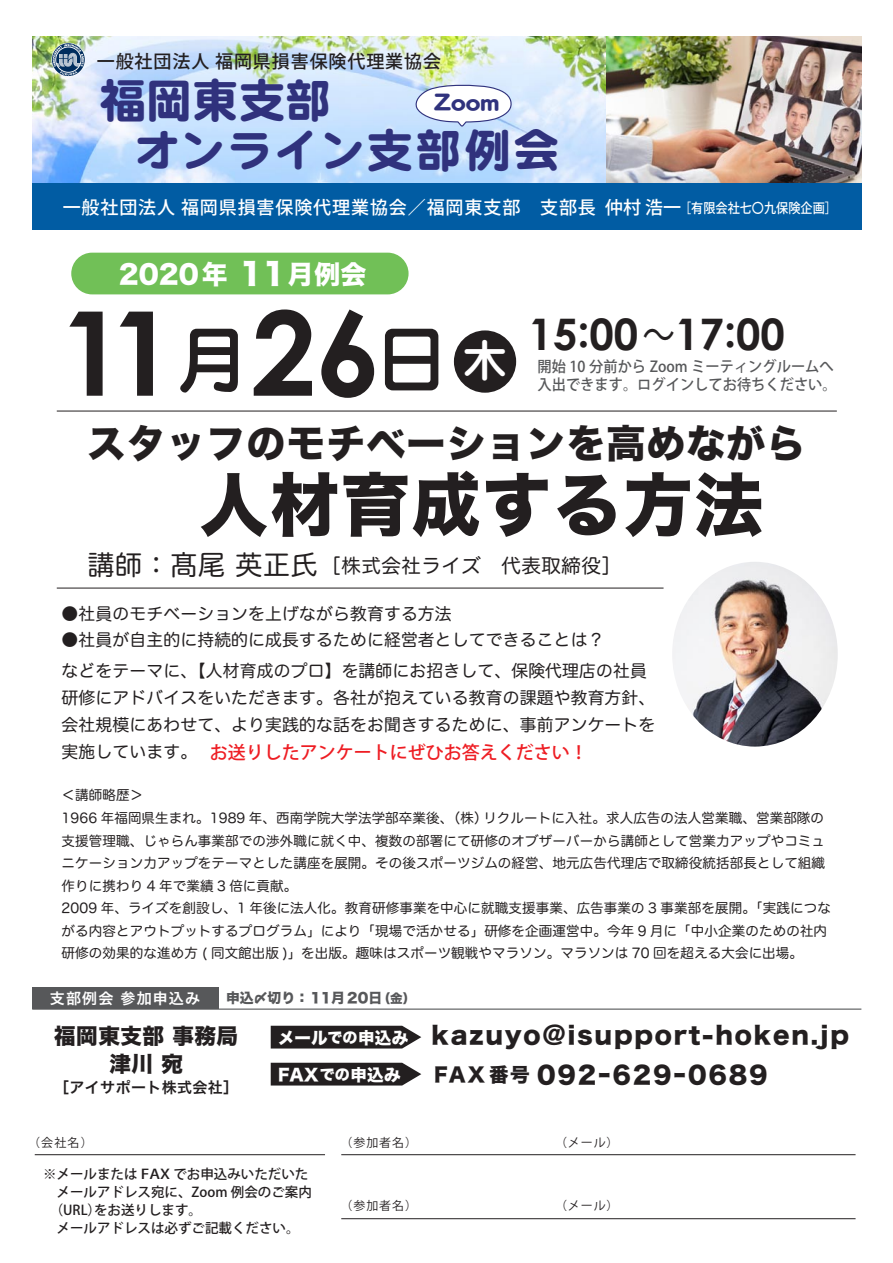
<style>
.page{position:relative;width:893px;height:1263px;background:#fff}
.page>*{position:absolute;margin:0;border:0;box-sizing:border-box;transform-origin:0 0}
.t1{font:700 117.15px "Century Gothic";color:#231f20}
.t2{font:69px "Hira Kaku Std W8";letter-spacing:.025em;color:#231f20}
.t3{font:46.5px "DF Maru Gothic Std W9";color:#30327d}
.t4{font:700 43.5px "Century Gothic";color:#231f20}
.t5{font:39px "Hira Kaku Std W8";letter-spacing:.025em;color:#231f20}
.t6{font:25.95px "Hira Kaku Std W8";color:#fff}
.t7{font:25.5px "DF Maru Gothic Std W9";color:#30327d}
.t8{font:24px "Hira Kaku Std W8";letter-spacing:.075em;color:#231f20}
.t9{font:21.6px "Hira Kaku Std W8";letter-spacing:.025em;color:#231f20}
.t10{font:19.5px "Hira Maru Pro W4";letter-spacing:.025em;color:#231f20}
.t11{font:500 18px "Koz Go Pro";letter-spacing:.05em;color:#fff}
.t12{font:500 18px "Koz Go Pro";color:#ee1d23}
.t13{font:500 18px "Koz Go Pro";letter-spacing:.05em;color:#231f20}
.t14{font:16.8px/27px "Hira Maru Pro W4";letter-spacing:.01em;color:#231f20}
.t15{font:16.5px "Hira Kaku Std W8";letter-spacing:.015em;color:#fff}
.t16{font:500 15px/18px "Koz Go Pro";color:#57585a;scale:.95 1}
.t17{font:15px "Hira Kaku Pro W6";letter-spacing:.025em;color:#231f20}
.t18{font:15px "Hira Kaku Pro W6";letter-spacing:.075em;color:#fff}
.t19{font:13.8px "Hira Kaku Std W8";color:#57585a}
.t20{font:13.5px/22.5px "Hira Maru Pro W4";letter-spacing:.01em;color:#231f20}
.t21{font:500 13.5px/18px "Koz Go Pro";color:#231f20}
.t22{font:12px "Koz Go Pro";letter-spacing:.075em;color:#231f20}
.s1{font-size:13.5px}
.s2{font-size:30.3px}
.s3{font-family:"Yenti EG Extra SJIS";font-weight:400;font-size:70.2px}
.s4{font-family:"Koz Go Pro";font-weight:400}
.s5{font-size:27px}
.s6{font-size:12.6px}
.s7{font-size:15px}
.s8{font-size:19.5px}
</style>
<div class="page">
<hr style="left:35px;top:1154px;width:290px;height:1px;background:#231f20">
<hr style="left:341px;top:1154px;width:515px;height:1px;background:#231f20">
<hr style="left:341px;top:1218px;width:515px;height:1px;background:#231f20">
<div style="left:271px;top:1063px;width:150px;height:22px;background:#231f20"></div>
<div style="left:271px;top:1026px;width:150px;height:22px;background:#231f20"></div>
<div style="left:454px;top:330px;width:62px;height:63px;background:#231f20;border-radius:50%"></div>
<img style="left:32px;top:37px;width:574px;height:146px">
<img style="left:606px;top:37px;width:255px;height:146px">
<div style="left:32px;top:183px;width:829px;height:47px;background:#015ca3"></div>
<svg style="left:51px;top:43px;width:34px;height:34px"></svg>
<svg style="left:52px;top:43px;width:33px;height:33px"></svg>
<svg style="left:414px;top:83px;width:98px;height:45px"></svg>
<hr style="left:32px;top:1008px;width:829px;height:2px;background:#57585a">
<div style="left:32px;top:987px;width:187px;height:22px;background:#57585a"></div>
<div style="left:71px;top:253px;width:338px;height:41px;background:#71c057;border-radius:21px"></div>
<hr style="left:57px;top:411px;width:780px;height:1px;background:#231f20">
<hr style="left:57px;top:588px;width:606px;height:1px;background:#231f20">
<img style="left:672px;top:562px;width:166px;height:185px">
<h3 class="t13" style="left:97px;top:49px;width:346px">一般社団法人 福岡県損害保険代理業協会</h3>
<h3 class="t3" style="left:99px;top:75px;width:234px">福岡東支部</h3>
<h3 class="t7" style="left:434px;top:87px;width:67px">Zoom</h3>
<h3 class="t3" style="left:134px;top:125px;width:427px">オンライン支部例会</h3>
<h3 class="t11" style="left:63px;top:196px;width:776px">一般社団法人 福岡県損害保険代理業協会／福岡東支部　支部長 仲村 浩一 <span class="s1">［有限会社七〇九保険企画］</span></h3>
<h3 class="t6" style="left:119px;top:259px;width:249px">2020年 <span class="s2">１１</span>月例会</h3>
<h1 class="t1" style="left:59px;top:279px;width:449px">11<span class="s3">月</span>26<span class="s3">日</span><sup>木</sup></h1>
<h3 class="t4" style="left:529px;top:307px;width:258px">15:00<span class="s4">～</span>17:00</h3>
<p class="t16" style="left:538px;top:358px;width:316px">開始 10 分前から Zoom ミーティングルームへ入出できます。ログインしてお待ちください。</p>
<h3 class="t5" style="left:87px;top:421px;width:720px">スタッフのモチベーションを高めながら</h3>
<h2 class="t2" style="left:129px;top:466px;width:636px">　人材育成する方法</h2>
<h3 class="t10" style="left:87px;top:549px;width:535px"><span class="s5">講師：髙尾 英正氏</span>［株式会社ライズ　代表取締役］</h3>
<p class="t14" style="left:62px;top:599px;width:392px">●社員のモチベーションを上げながら教育する方法</p>
<p class="t14" style="left:62px;top:623px;width:587px;line-height:31.5px">●社員が自主的に持続的に成長するために経営者としてできることは？<br>などをテーマに、【人材育成のプロ】を講師にお招きして、保険代理店の社員</p>
<p class="t14" style="left:62px;top:683px;width:595px;text-align:justify">研修にアドバイスをいただきます。各社が抱えている教育の課題や教育方針、会社規模にあわせて、より実践的な話をお聞きするために、事前アンケートを実施しています。</p>
<h3 class="t12" style="left:210px;top:741px;width:379px">お送りしたアンケートにぜひお答えください！</h3>
<p class="t20" style="left:62px;top:783px;width:771px">＜講師略歴＞<br>1966 年福岡県生まれ。1989 年、西南学院大学法学部卒業後、（株）リクルートに入社。求人広告の法人営業職、営業部隊の支援管理職、じゃらん事業部での渉外職に就く中、複数の部署にて研修のオブザーバーから講師として営業力アップやコミュニケーション力アップをテーマとした講座を展開。その後スポーツジムの経営、地元広告代理店で取締役統括部長として組織作りに携わり 4 年で業績 3 倍に貢献。<br>2009 年、ライズを創設し、1 年後に法人化。教育研修事業を中心に就職支援事業、広告事業の 3 事業部を展開。「実践につながる内容とアウトプットするプログラム」により「現場で活かせる」研修を企画運営中。今年 9 月に「中小企業のための社内研修の効果的な進め方 ( 同文館出版 )」を出版。趣味はスポーツ観戦やマラソン。マラソンは 70 回を超える大会に出場。</p>
<p class="t18" style="left:50px;top:985px;width:152px">支部例会 参加申込み</p>
<p class="t19" style="left:226px;top:990px;width:191px">申込〆切り：１１月２0日<span class="s6">（金）</span></p>
<h3 class="t9" style="left:54px;top:1023px;width:185px">福岡東支部 事務局</h3>
<p class="t15" style="left:278px;top:1028px;width:132px">メール<span class="s7">での</span>申込み</p>
<h3 class="t9" style="left:109px;top:1051px;width:75px">津川 宛</h3>
<p class="t17" style="left:54px;top:1074px;width:186px">［アイサポート株式会社］</p>
<p class="t15" style="left:278px;top:1065px;width:124px">FAX<span class="s7">での</span>申込み</p>
<h3 class="t8" style="left:432px;top:1021px;width:419px">kazuyo@isupport-hoken.jp</h3>
<h3 class="t8" style="left:434px;top:1061px;width:335px"><span class="s8">FAX 番号</span> 092-629-0689</h3>
<p class="t22" style="left:28px;top:1135px;width:66px">（会社名）</p>
<p class="t22" style="left:341px;top:1135px;width:78px">（参加者名）</p>
<p class="t22" style="left:555px;top:1135px;width:65px">（メール）</p>
<p class="t21" style="left:43px;top:1166px;width:270px">※メールまたは FAX でお申込みいただいた　メールアドレス宛に、Zoom 例会のご案内　（URL）をお送りします。</p>
<p class="t21" style="left:57px;top:1220px;width:244px">メールアドレスは必ずご記載ください。</p>
<p class="t22" style="left:341px;top:1198px;width:78px">（参加者名）</p>
<p class="t22" style="left:555px;top:1198px;width:65px">（メール）</p>
</div>
